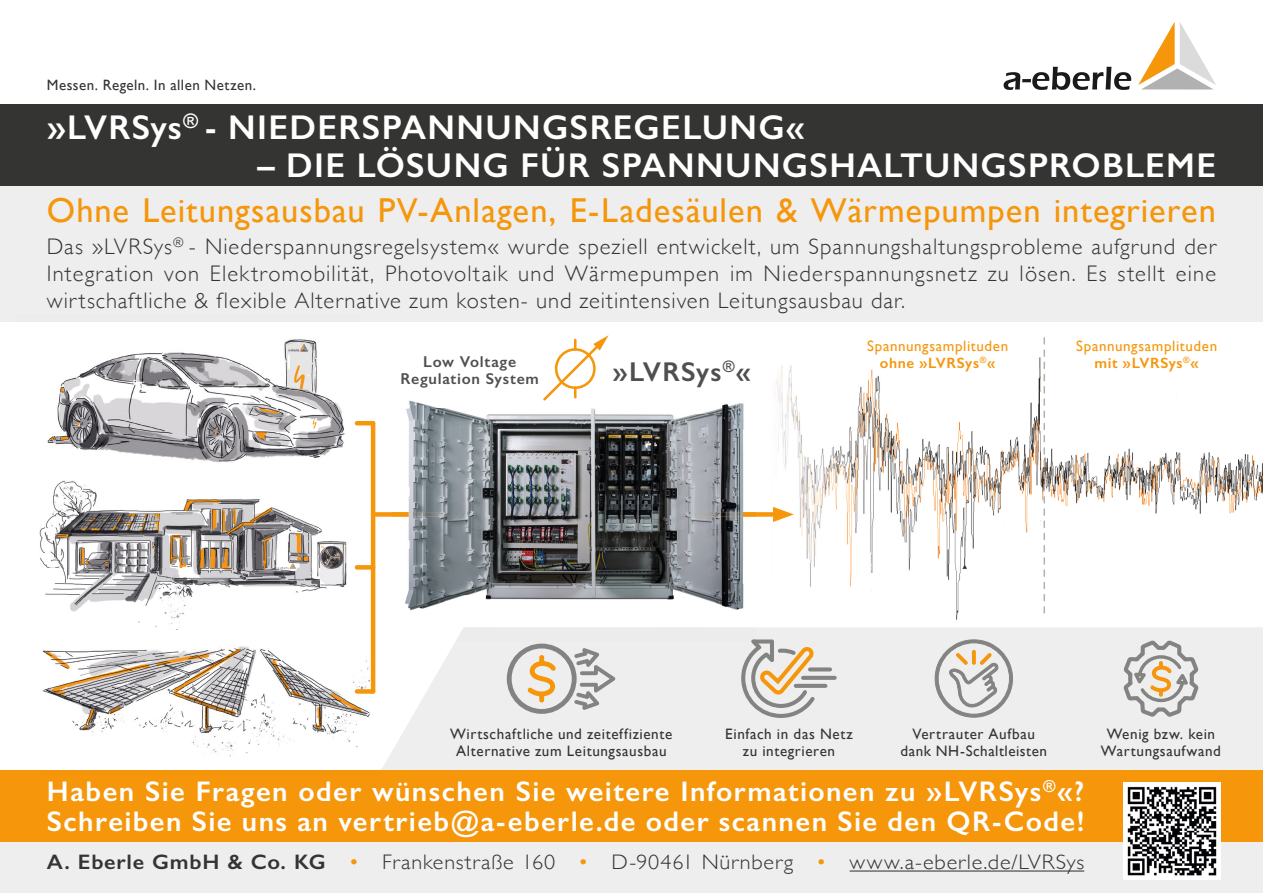
<style>
.page{position:relative;width:1263px;height:893px;background:#fff}
.page>*{position:absolute;margin:0;border:0;box-sizing:border-box;transform-origin:0 0}
.t1{font:600 34.5px "Gill Sans";letter-spacing:.035em;color:#fff}
.t2{font:34.5px "Gill Sans";letter-spacing:.03em;color:#f5960b}
.t3{font:600 28.5px/30px "Gill Sans";letter-spacing:.05em;color:#fff}
.t4{font:600 27.3px "Gill Sans";letter-spacing:.04em;color:#4f4f4f}
.t5{font:300 22.5px/27px "Gill Sans";letter-spacing:.045em;color:#343433;text-align:justify}
.t6{font:300 21px "Gill Sans";letter-spacing:.035em;color:#343433;scale:1.06 1}
.t7{font:600 15.75px/16.8px "Gill Sans";letter-spacing:.045em;color:#4f4f4f;text-align:center}
.t8{font:15.15px/17.7px "Gill Sans";letter-spacing:.04em;color:#343433;text-align:center}
.t9{font:15px/16.8px "Gill Sans";letter-spacing:.04em;color:#f5960b;text-align:center}
.t10{font:15px "Gill Sans";letter-spacing:.03em;color:#343433}
.s1{font-weight:600}
.s2{color:#f5960b}
</style>
<div class="page">
<div style="left:382px;top:627px;width:881px;height:143px;background:#eee"></div>
<div style="left:0;top:841px;width:1263px;height:52px;background:#eee"></div>
<div style="left:0;top:185px;width:1263px;height:136px;background:#eee"></div>
<div style="left:0;top:104px;width:1263px;height:82px;background:#343433"></div>
<svg style="left:1003px;top:67px;width:128px;height:23px"></svg>
<svg style="left:1138px;top:22px;width:78px;height:67px"></svg>
<div style="left:0;top:770px;width:1263px;height:71px;background:#f5960b"></div>
<img style="left:1123px;top:783px;width:97px;height:97px">
<hr style="left:850px;top:870px;width:234px;height:1px;background:#343433">
<svg style="left:506px;top:643px;width:110px;height:72px;background:#d6d1c8"></svg>
<svg style="left:1120px;top:637px;width:82px;height:83px;background:#d5d1cb"></svg>
<svg style="left:817px;top:667px;width:13px;height:4px"></svg>
<svg style="left:817px;top:676px;width:18px;height:4px"></svg>
<hr style="left:796px;top:684px;width:29px;height:4px;background:#838382">
<svg style="left:934px;top:639px;width:79px;height:79px;background:#d3d0cc"></svg>
<img style="left:16px;top:321px;width:343px;height:142px">
<img style="left:40px;top:480px;width:317px;height:137px">
<img style="left:42px;top:617px;width:334px;height:140px">
<div style="left:371px;top:512px;width:71px;height:5px;background:#f5960b;border-radius:2px"></div>
<img style="left:776px;top:357px;width:264px;height:36px">
<img style="left:778px;top:393px;width:262px;height:227px">
<div style="left:697px;top:512px;width:86px;height:5px;background:#f5960b;border-radius:2px"></div>
<svg style="left:773px;top:507px;width:21px;height:15px"></svg>
<img style="left:406px;top:400px;width:271px;height:195px">
<img style="left:392px;top:595px;width:104px;height:47px">
<img style="left:496px;top:595px;width:178px;height:5px">
<div style="left:455px;top:627px;width:301px;height:15px;background:#edecec"></div>
<svg style="left:741px;top:639px;width:76px;height:79px;background:#d5cbbd"></svg>
<img style="left:392px;top:512px;width:50px;height:5px">
<img style="left:677px;top:403px;width:67px;height:207px">
<img style="left:697px;top:512px;width:59px;height:5px">
<hr style="left:371px;top:423px;width:4px;height:268px;background:#f5960b">
<div style="left:357px;top:565px;width:16px;height:5px;background:#f5960b"></div>
<hr style="left:357px;top:421px;width:16px;height:4px;background:#f5960b">
<div style="left:357px;top:689px;width:16px;height:5px;background:#f5960b"></div>
<svg style="left:541px;top:335px;width:68px;height:68px"></svg>
<img style="left:1040px;top:431px;width:223px;height:83px">
<svg style="left:1043px;top:338px;width:2px;height:275px"></svg>
<p class="t10" style="left:47px;top:76px;width:211px">Messen. Regeln. In allen Netzen.</p>
<h1 class="t1" style="left:47px;top:107px;width:760px">»LVRSys<sup>®</sup> - NIEDERSPANNUNGSREGELUNG«</h1>
<h1 class="t1" style="left:257px;top:144px;width:960px">– DIE LÖSUNG FÜR SPANNUNGSHALTUNGSPROBLEME</h1>
<h1 class="t2" style="left:47px;top:190px;width:1171px">Ohne Leitungsausbau PV-Anlagen, E-Ladesäulen &amp; Wärmepumpen integrieren</h1>
<p class="t5" style="left:47px;top:232px;width:1171px">Das »LVRSys<sup>®</sup> - Niederspannungsregelsystem« wurde speziell entwickelt, um Spannungshaltungsprobleme aufgrund der Integration von Elektromobilität, Photovoltaik und Wärmepumpen im Niederspannungsnetz zu lösen. Es stellt eine wirtschaftliche &amp; flexible Alternative zum kosten- und zeitintensiven Leitungsausbau dar.</p>
<p class="t7" style="left:400px;top:353px;width:140px">Low Voltage<br>Regulation System</p>
<p class="t4" style="left:613px;top:355px;width:140px">»LVRSys<sup>®</sup>«</p>
<p class="t9" style="left:867px;top:337px;width:142px">Spannungsamplituden <span class="s1">ohne »LVRSys</span><sup>®</sup><span class="s1">«</span></p>
<p class="t9" style="left:1076px;top:337px;width:142px">Spannungsamplituden <span class="s1">mit »LVRSys</span><sup>®</sup><span class="s1">«</span></p>
<p class="t8" style="left:450px;top:725px;width:224px">Wirtschaftliche und zeiteffiziente<br>Alternative zum Leitungsausbau</p>
<p class="t8" style="left:1101px;top:725px;width:121px">Wenig bzw. kein<br>Wartungsaufwand</p>
<p class="t8" style="left:725px;top:725px;width:129px">Einfach in das Netz zu integrieren</p>
<p class="t8" style="left:900px;top:725px;width:148px">Vertrauter Aufbau dank NH-Schaltleisten</p>
<p class="t3" style="left:47px;top:776px;width:1039px">Haben Sie Fragen oder wünschen Sie weitere Informationen zu »LVRSys<sup>®</sup>«?<br>Schreiben Sie uns an vertrieb@a-eberle.de oder scannen Sie den QR-Code!</p>
<p class="t6" style="left:47px;top:846px;width:980px"><span class="s1">A. Eberle GmbH &amp; Co. KG</span> <span class="s2">•</span> Frankenstraße 160 <span class="s2">•</span> D-90461 Nürnberg <span class="s2">•</span> www.a-eberle.de/LVRSys</p>
</div>
